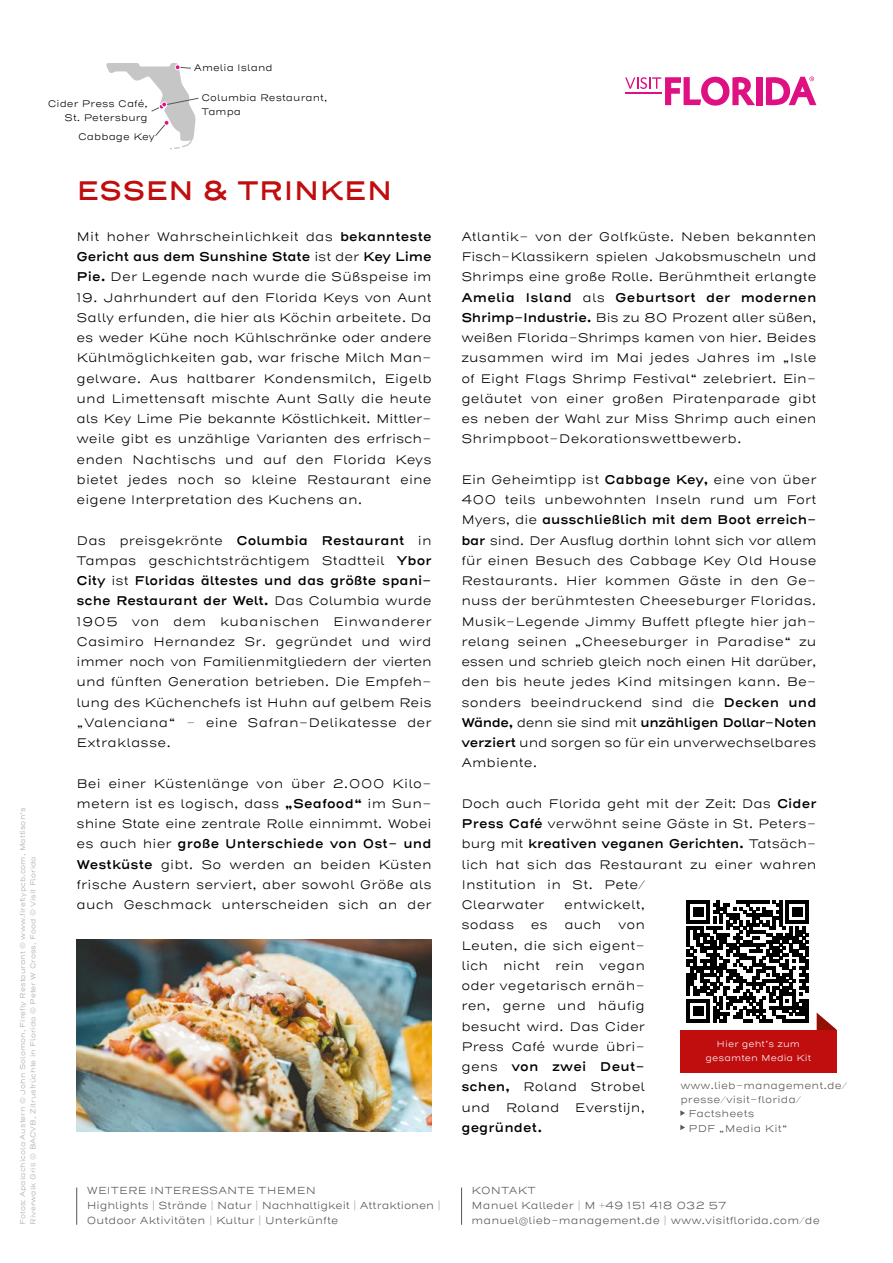
<style>
.page{position:relative;width:893px;height:1263px;background:#fff}
.page>*{position:absolute;margin:0;border:0;box-sizing:border-box;transform-origin:0 0}
.t1{font:600 27px "Henderson Sans";color:#c00d0e}
.t2{font:300 12.75px/20.2px "Henderson Sans";letter-spacing:.01em;color:#000;text-align:justify}
.t3{font:600 12.75px "Henderson Sans";letter-spacing:.01em;color:#000}
.t4{font:300 10.5px/15px "Henderson Sans";letter-spacing:.01em;color:#575756}
.t5{font:300 10.2px "Henderson Sans";letter-spacing:.01em;color:#575756}
.t6{font:300 9.75px/13.5px "Henderson Sans";letter-spacing:.01em;color:#000}
.t7{font:300 9px/13.5px "Henderson Sans";letter-spacing:.01em;color:#fff;text-align:center}
.t8{font:300 7.2px/10.5px "Henderson Sans";letter-spacing:.01em;color:#a8a8a7}
.s1{font-weight:600}
</style>
<div class="page">
<img style="left:77px;top:940px;width:355px;height:192px">
<div style="left:757px;top:77px;width:6px;height:28px;background:#de1082"></div>
<svg style="left:766px;top:77px;width:50px;height:28px"></svg>
<svg style="left:625px;top:77px;width:130px;height:29px"></svg>
<hr style="left:625px;top:92px;width:36px;height:2px;background:#de1082">
<svg style="left:106px;top:63px;width:93px;height:86px"></svg>
<hr style="left:76px;top:1187px;width:1px;height:38px;background:#575756">
<hr style="left:461px;top:1187px;width:1px;height:38px;background:#575756">
<svg style="left:817px;top:1013px;width:20px;height:17px"></svg>
<div style="left:680px;top:1030px;width:157px;height:42px;background:#c00d0e"></div>
<svg style="left:680px;top:1110px;width:5px;height:6px"></svg>
<svg style="left:680px;top:1125px;width:5px;height:5px"></svg>
<svg style="left:687px;top:900px;width:122px;height:122px"></svg>
<p class="t6" style="left:48px;top:97px;width:101px;text-align:right">Cider Press Café,<br>St. Petersburg</p>
<p class="t6" style="left:78px;top:130px;width:78px">Cabbage Key</p>
<p class="t6" style="left:194px;top:61px;width:80px">Amelia Island</p>
<p class="t6" style="left:202px;top:91px;width:127px">Columbia Restaurant,<br>Tampa</p>
<p class="t8" style="left:17px;top:1225px;width:419px;rotate:-90deg">Fotos: Apalachicola Austern © John Solomon, Firefly Restaurant © www.fireflypcb.com, Mattison‘s<br>Riverwalk Grill © BACVB, Zitrusfrüchte in Florida © Peter W Cross, Food © Visit Florida</p>
<h1 class="t1" style="left:77px;top:172px;width:317px">ESSEN &amp; TRINKEN</h1>
<p class="t2" style="left:77px;top:226px;width:357px">Mit hoher Wahrscheinlichkeit das <span class="s1">bekannteste Gericht aus dem Sunshine State</span> ist der <span class="s1">Key Lime Pie.</span> Der Legende nach wurde die Sü ßspeise im</p>
<p class="t2" style="left:77px;top:287px;width:357px">19. Jahrhundert auf den Florida Keys von Aunt Sally erfunden, die hier als Köchin arbeitete. Da es weder Kü he noch Kü hlschränke oder andere Kü hlmöglichkeiten gab, war frische Milch Man&shy;gelware. Aus haltbarer Kondensmilch, Eigelb und Limettensaft mischte Aunt Sally die heute als Key Lime Pie bekannte Köstlichkeit. Mittler&shy;weile gibt es unzählige Varianten des erfrisch&shy;enden Nachtischs und auf den Florida Keys bietet jedes noch so kleine Restaurant eine eigene Interpretation des Kuchens an.</p>
<p class="t2" style="left:77px;top:530px;width:357px">Das preisgekrönte <span class="s1">Columbia Restaurant</span> in Tampas geschichtsträchtigem Stadtteil <span class="s1">Ybor City</span> ist <span class="s1">Floridas ältestes und das größte spani&shy;sche Restaurant der Welt.</span> Das Columbia wurde 1905 von dem kubanischen Einwanderer Casimiro Hernandez Sr. gegrü ndet und wird immer noch von Familienmitgliedern der vierten und fü nften Generation betrieben. Die Empfeh&shy;lung des Küchenchefs ist Huhn auf gelbem Reis „Valenciana“ – eine Safran-Delikatesse der Extraklasse.</p>
<p class="t2" style="left:77px;top:773px;width:357px">Bei einer Küstenlänge von ü ber 2.000 Kilo&shy;metern ist es logisch, dass <span class="s1">„Seafood“</span> im Sun&shy;shine State eine zentrale Rolle einnimmt. Wobei es auch hier <span class="s1">große Unterschiede von Ost- und Westküste</span> gibt. So werden an beiden Küsten frische Austern serviert, aber sowohl Größe als auch Geschmack unterscheiden sich an der</p>
<p class="t4" style="left:87px;top:1183px;width:356px">WEITERE INTERESSANTE THEMEN<br>Highlights | Strände | Natur | Nachhaltigkeit | Attraktionen |<br>Outdoor Aktivitäten | Kultur | Unterkü nfte</p>
<p class="t2" style="left:461px;top:226px;width:357px">Atlantik- von der Golfküste. Neben bekannten Fisch-Klassikern spielen Jakobsmuscheln und Shrimps eine große Rolle. Berü hmtheit erlangte <span class="s1">Amelia Island</span> als <span class="s1">Geburtsort der modernen Shrimp-Industrie.</span> Bis zu 80 Prozent aller sü ßen, weißen Florida-Shrimps kamen von hier. Beides zusammen wird im Mai jedes Jahres im „Isle of Eight Flags Shrimp Festival“ zelebriert. Ein&shy;geläutet von einer großen Piratenparade gibt es neben der Wahl zur Miss Shrimp auch einen Shrimpboot-Dekorationswettbewerb.</p>
<p class="t2" style="left:461px;top:469px;width:357px">Ein Geheimtipp ist <span class="s1">Cabbage Key,</span> eine von ü ber 400 teils unbewohnten Inseln rund um Fort Myers, die <span class="s1">ausschließlich mit dem Boot erreich&shy;bar</span> sind. Der Ausflug dorthin lohnt sich vor allem fü r einen Besuch des Cabbage Key Old House Restaurants. Hier kommen Gäste in den Ge&shy;nuss der berü hmtesten Cheeseburger Floridas.<br>Musik-Legende Jimmy Buffett pflegte hier jah&shy;relang seinen „Cheeseburger in Paradise“ zu essen und schrieb gleich noch einen Hit darü ber, den bis heute jedes Kind mitsingen kann. Be&shy;sonders beeindruckend sind die <span class="s1">Decken und Wände,</span> denn sie sind mit <span class="s1">unzähligen Dollar-Noten verziert</span> und sorgen so fü r ein unverwechselbares Ambiente.</p>
<p class="t2" style="left:461px;top:793px;width:357px;text-align:left">Doch auch Florida geht mit der Zeit: Das <span class="s1">Cider Press Café</span> verwöhnt seine Gäste in St. Peters&shy;burg mit <span class="s1">kreativen veganen Gerichten.</span> Tatsäch&shy;lich hat sich das Restaurant zu einer wahren Institution in St. Pete/<br>Clearwater</p>
<p class="t2" style="left:564px;top:895px;width:82px">entwickelt,</p>
<p class="t2" style="left:461px;top:915px;width:54px">sodass</p>
<p class="t2" style="left:531px;top:915px;width:19px">es</p>
<p class="t2" style="left:564px;top:915px;width:39px">auch</p>
<p class="t2" style="left:461px;top:915px;width:185px;text-indent:157px">von Leuten, die sich eigent&shy;lich nicht rein vegan oder vegetarisch ernäh&shy;ren, gerne und häufig besucht wird. Das Cider Press Café wurde ü bri&shy;gens <span class="s1">von zwei Deut&shy;schen,</span> Roland Strobel und Roland Everstijn,</p>
<p class="t3" style="left:461px;top:1119px;width:82px">gegründet.</p>
<p class="t7" style="left:705px;top:1038px;width:107px">Hier geht’s zum gesamten Media Kit</p>
<p class="t5" style="left:680px;top:1078px;width:168px">www.lieb-management.de/</p>
<p class="t5" style="left:680px;top:1093px;width:122px">presse/visit-florida/</p>
<p class="t5" style="left:689px;top:1107px;width:67px">Factsheets</p>
<p class="t5" style="left:689px;top:1121px;width:100px">PDF „Media Kit“</p>
<p class="t4" style="left:472px;top:1183px;width:350px">KONTAKT<br>Manuel Kalleder | M +49 151 418 032 57 manuel@lieb-management.de | www.visitflorida.com/de</p>
</div>
